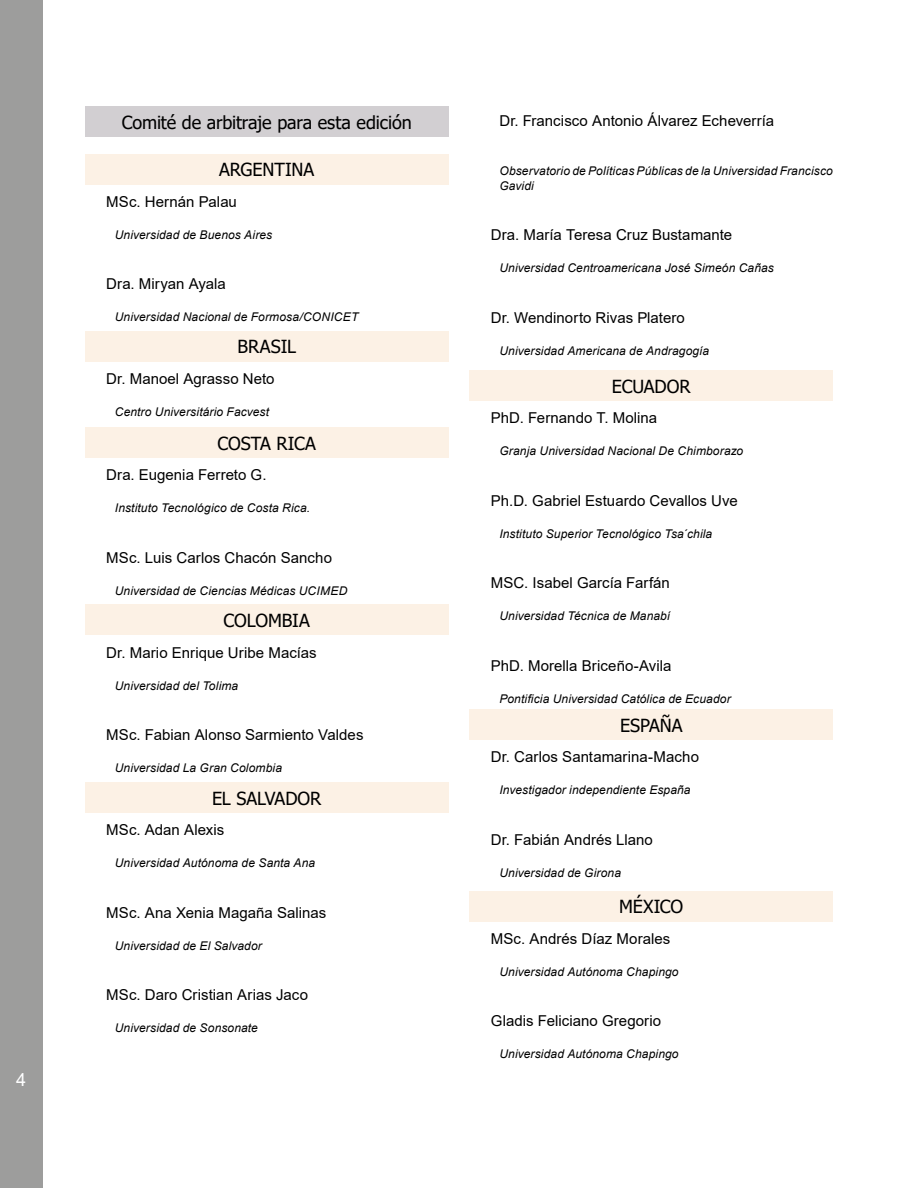
<style>
.page{position:relative;width:918px;height:1188px;background:#fff}
.page>*{position:absolute;margin:0;border:0;box-sizing:border-box;transform-origin:0 0}
.t1{font:18px "Tahoma";letter-spacing:-.005em;color:#000}
.t2{font:18px "Arial";color:#fff}
.t3{font:15px "Arial";letter-spacing:.005em;color:#000}
.t4{font:italic 12px/15px "Arial";letter-spacing:.01em;color:#000}
</style>
<div class="page">
<div style="left:0;top:0;width:42px;height:1188px;background:#9d9d9c"></div>
<div style="left:85px;top:106px;width:363px;height:31px;background:#d2cfd2"></div>
<div style="left:85px;top:154px;width:363px;height:30px;background:#fcf1e5"></div>
<div style="left:85px;top:331px;width:363px;height:30px;background:#fcf1e5"></div>
<div style="left:85px;top:428px;width:363px;height:30px;background:#fcf1e5"></div>
<div style="left:470px;top:370px;width:363px;height:31px;background:#fcf1e5"></div>
<div style="left:470px;top:709px;width:363px;height:31px;background:#fcf1e5"></div>
<div style="left:470px;top:891px;width:363px;height:30px;background:#fcf1e5"></div>
<div style="left:85px;top:605px;width:363px;height:30px;background:#fcf1e5"></div>
<div style="left:85px;top:782px;width:363px;height:31px;background:#fcf1e5"></div>
<h1 class="t2" style="left:16px;top:1068px;width:12px">4</h1>
<h1 class="t1" style="left:122px;top:110px;width:292px">Comité de arbitraje para esta edición</h1>
<h1 class="t1" style="left:219px;top:158px;width:96px">ARGENTINA</h1>
<p class="t3" style="left:106px;top:191px;width:132px">MSc. Hernán Palau</p>
<p class="t4" style="left:115px;top:227px;width:159px">Universidad de Buenos Aires</p>
<p class="t3" style="left:106px;top:274px;width:121px">Dra. Miryan Ayala</p>
<p class="t4" style="left:115px;top:310px;width:245px">Universidad Nacional de Formosa/CONICET</p>
<h1 class="t1" style="left:237px;top:335px;width:60px">BRASIL</h1>
<p class="t3" style="left:106px;top:368px;width:170px">Dr. Manoel Agrasso Neto</p>
<p class="t4" style="left:115px;top:404px;width:156px">Centro Universitário Facvest</p>
<h1 class="t1" style="left:217px;top:431px;width:100px">COSTA RICA</h1>
<p class="t3" style="left:106px;top:465px;width:162px">Dra. Eugenia Ferreto G.</p>
<p class="t4" style="left:115px;top:501px;width:197px">Instituto Tecnológico de Costa Rica.</p>
<p class="t3" style="left:106px;top:547px;width:227px">MSc. Luis Carlos Chacón Sancho</p>
<p class="t4" style="left:115px;top:583px;width:234px">Universidad de Ciencias Médicas UCIMED</p>
<h1 class="t1" style="left:224px;top:608px;width:88px">COLOMBIA</h1>
<p class="t3" style="left:106px;top:642px;width:212px">Dr. Mario Enrique Uribe Macías</p>
<p class="t4" style="left:115px;top:678px;width:125px">Universidad del Tolima</p>
<p class="t3" style="left:106px;top:724px;width:259px">MSc. Fabian Alonso Sarmiento Valdes</p>
<p class="t4" style="left:115px;top:761px;width:169px">Universidad La Gran Colombia</p>
<h1 class="t1" style="left:212px;top:786px;width:111px">EL SALVADOR</h1>
<p class="t3" style="left:106px;top:820px;width:120px">MSc. Adan Alexis</p>
<p class="t4" style="left:115px;top:856px;width:202px">Universidad Autónoma de Santa Ana</p>
<p class="t3" style="left:106px;top:902px;width:222px">MSc. Ana Xenia Magaña Salinas</p>
<p class="t4" style="left:115px;top:938px;width:149px">Universidad de El Salvador</p>
<p class="t3" style="left:106px;top:985px;width:203px">MSc. Daro Cristian Arias Jaco</p>
<p class="t4" style="left:115px;top:1021px;width:145px">Universidad de Sonsonate</p>
<p class="t3" style="left:499px;top:110px;width:276px">Dr. Francisco Antonio Álvarez Echeverría</p>
<p class="t4" style="left:499px;top:163px;width:335px">Observatorio de Políticas Públicas de la Universidad Francisco<br>Gavidi</p>
<p class="t3" style="left:491px;top:225px;width:243px">Dra. María Teresa Cruz Bustamante</p>
<p class="t4" style="left:499px;top:261px;width:276px">Universidad Centroamericana José Simeón Cañas</p>
<p class="t3" style="left:491px;top:307px;width:195px">Dr. Wendinorto Rivas Platero</p>
<p class="t4" style="left:499px;top:343px;width:211px">Universidad Americana de Andragogía</p>
<h1 class="t1" style="left:612px;top:374px;width:80px">ECUADOR</h1>
<p class="t3" style="left:491px;top:407px;width:168px">PhD. Fernando T. Molina</p>
<p class="t4" style="left:499px;top:444px;width:245px">Granja Universidad Nacional De Chimborazo</p>
<p class="t3" style="left:491px;top:490px;width:248px">Ph.D. Gabriel Estuardo Cevallos Uve</p>
<p class="t4" style="left:499px;top:526px;width:214px">Instituto Superior Tecnológico Tsa´chila</p>
<p class="t3" style="left:491px;top:573px;width:181px">MSC. Isabel García Farfán</p>
<p class="t4" style="left:499px;top:609px;width:172px">Universidad Técnica de Manabí</p>
<p class="t3" style="left:491px;top:655px;width:182px">PhD. Morella Briceño-Avila</p>
<p class="t4" style="left:499px;top:691px;width:233px">Pontificia Universidad Católica de Ecuador</p>
<h1 class="t1" style="left:620px;top:713px;width:64px">ESPAÑA</h1>
<p class="t3" style="left:491px;top:747px;width:210px">Dr. Carlos Santamarina-Macho</p>
<p class="t4" style="left:499px;top:783px;width:193px">Investigador independiente España</p>
<p class="t3" style="left:491px;top:829px;width:164px">Dr. Fabián Andrés Llano</p>
<p class="t4" style="left:499px;top:865px;width:123px">Universidad de Girona</p>
<h1 class="t1" style="left:619px;top:895px;width:66px">MÉXICO</h1>
<p class="t3" style="left:491px;top:928px;width:181px">MSc. Andrés Díaz Morales</p>
<p class="t4" style="left:499px;top:964px;width:181px">Universidad Autónoma Chapingo</p>
<p class="t3" style="left:491px;top:1011px;width:172px">Gladis Feliciano Gregorio</p>
<p class="t4" style="left:499px;top:1047px;width:181px">Universidad Autónoma Chapingo</p>
</div>
